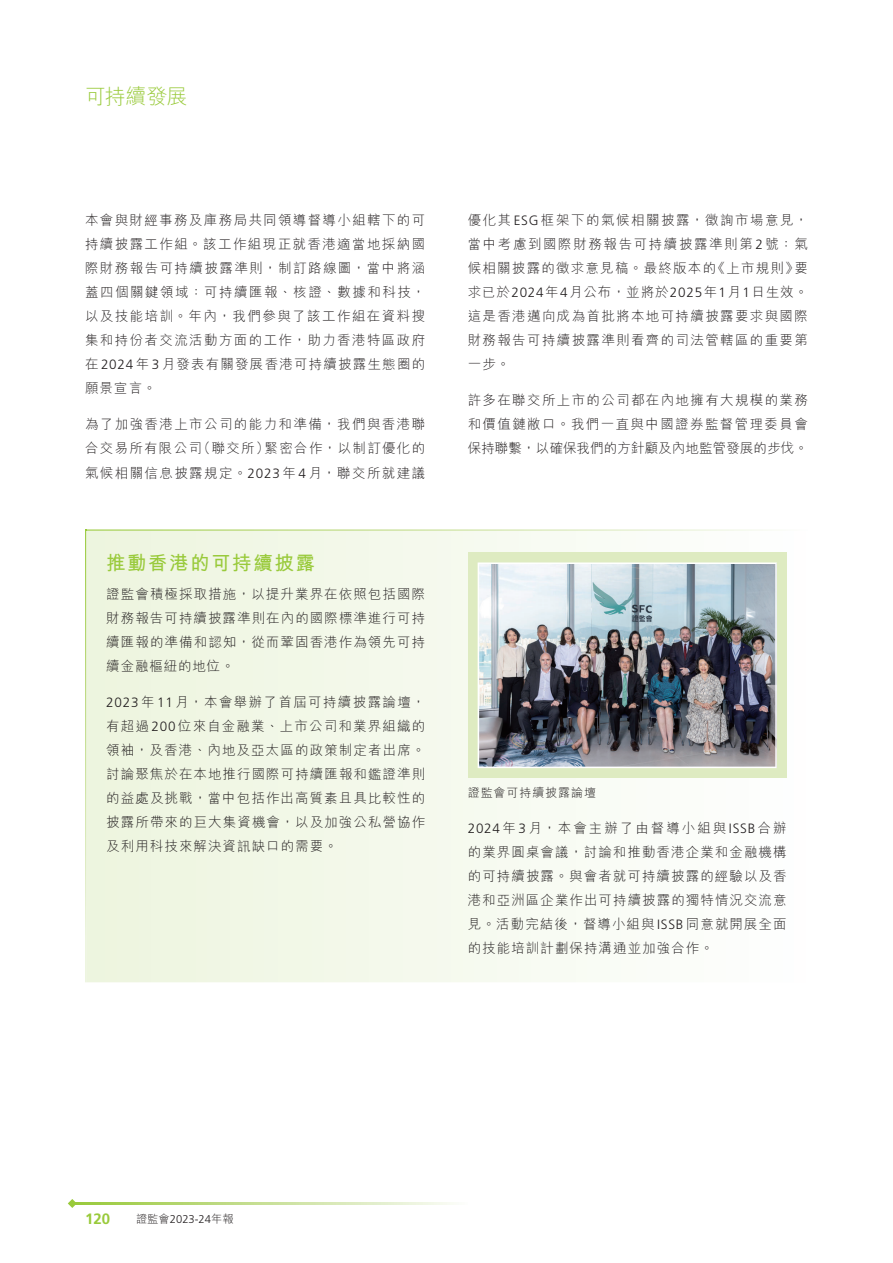
<style>
.page{position:relative;width:893px;height:1263px;background:#fff}
.page>*{position:absolute;margin:0;border:0;box-sizing:border-box;transform-origin:0 0}
.t1{font:21px "M Hei HK Light E Ten B5 H";letter-spacing:-.015em;color:#99ca3b}
.t2{font:19.5px "M Hei HK Bold E Ten B5 H";letter-spacing:.075em;color:#99ca3b}
.t3{font:700 15px "Frutiger LT Std";color:#99ca3b}
.t4{font:13.5px/24px "M Hei HK Light E Ten B5 H";letter-spacing:.08em;color:#231f20;text-align:justify}
.t5{font:12px "M Hei HK Light E Ten B5 H";letter-spacing:.075em;color:#231f20}
.t6{font:300 11.25px "Frutiger LT Std";color:#231f20}
.s1{font-family:"Frutiger LT Std";font-weight:300}
.s2{font-family:"M Hei HK Light E Ten B5 H";font-weight:400}
</style>
<div class="page">
<svg style="left:77px;top:1203px;width:376px;height:1px"></svg>
<svg style="left:68px;top:1199px;width:9px;height:9px"></svg>
<svg style="left:86px;top:531px;width:701px;height:451px"></svg>
<img style="left:86px;top:529px;width:682px;height:2px">
<img style="left:85px;top:531px;width:1px;height:451px">
<div style="left:468px;top:553px;width:319px;height:225px;background:#deebc1"></div>
<img style="left:478px;top:562px;width:299px;height:206px">
<h1 class="t1" style="left:85px;top:88px;width:104px">可持續發展</h1>
<p class="t4" style="left:85px;top:209px;width:342px">本會與財經事務及庫務局共同領導督導小組轄下的可持續披露工作組。該工作組現正就香港適當地採納國際財務報告可持續披露準則，制訂路線圖，當中將涵蓋四個關鍵領域：可持續匯報、核證、數據和科技，以及技能培訓。年內，我們參與了該工作組在資料搜集和持份者交流活動方面的工作，助力香港特區政府在<span class="s1">2024</span>年<span class="s1">3</span>月發表有關發展香港可持續披露生態圈的願景宣言。</p>
<p class="t4" style="left:85px;top:414px;width:342px">為了加強香港上市公司的能力和準備，我們與香港聯合交易所有限公司（聯交所）緊密合作，以制訂優化的氣候相關信息披露規定。<span class="s1">2023</span>年<span class="s1">4</span>月，聯交所就建議</p>
<p class="t2" style="left:106px;top:556px;width:210px">推動香港的可持續披露</p>
<p class="t4" style="left:106px;top:583px;width:320px">證監會積極採取措施，以提升業界在依照包括國際財務報告可持續披露準則在內的國際標準進行可持續匯報的準備和認知，從而鞏固香港作為領先可持續金融樞紐的地位。</p>
<p class="t4" style="left:106px;top:692px;width:320px"><span class="s1">2023</span>年<span class="s1">11</span>月，本會舉辦了首屆可持續披露論壇，有超過<span class="s1">200</span>位來自金融業、上市公司和業界組織的領袖，及香港、內地及亞太區的政策制定者出席。討論聚焦於在本地推行國際可持續匯報和鑑證準則的益處及挑戰，當中包括作出高質素且具比較性的披露所帶來的巨大集資機會，以及加強公私營協作及利用科技來解決資訊缺口的需要。</p>
<p class="t4" style="left:468px;top:209px;width:342px">優化其<span class="s1">ESG</span>框架下的氣候相關披露，徵詢市場意見，當中考慮到國際財務報告可持續披露準則第<span class="s1">2</span>號：氣候相關披露的徵求意見稿。最終版本的《上市規則》要求已於<span class="s1">2024</span>年<span class="s1">4</span>月公布，並將於<span class="s1">2025</span>年<span class="s1">1</span>月<span class="s1">1</span>日生效。這是香港邁向成為首批將本地可持續披露要求與國際財務報告可持續披露準則看齊的司法管轄區的重要第一步。</p>
<p class="t4" style="left:468px;top:390px;width:342px">許多在聯交所上市的公司都在內地擁有大規模的業務和價值鏈敝口。我們一直與中國證券監督管理委員會保持聯繫，以確保我們的方針顧及內地監管發展的步伐。</p>
<p class="t5" style="left:468px;top:788px;width:130px">證監會可持續披露論壇</p>
<p class="t4" style="left:468px;top:818px;width:320px"><span class="s1">2024</span>年<span class="s1">3</span>月，本會主辦了由督導小組與<span class="s1">ISSB</span>合辦的業界圓桌會議，討論和推動香港企業和金融機構的可持續披露。與會者就可持續披露的經驗以及香港和亞洲區企業作出可持續披露的獨特情況交流意見。活動完結後，督導小組與<span class="s1">ISSB</span>同意就開展全面的技能培訓計劃保持溝通並加強合作。</p>
<p class="t3" style="left:85px;top:1213px;width:27px">120</p>
<p class="t6" style="left:136px;top:1214px;width:99px"><span class="s2">證監會</span>2023-24<span class="s2">年報</span></p>
</div>
